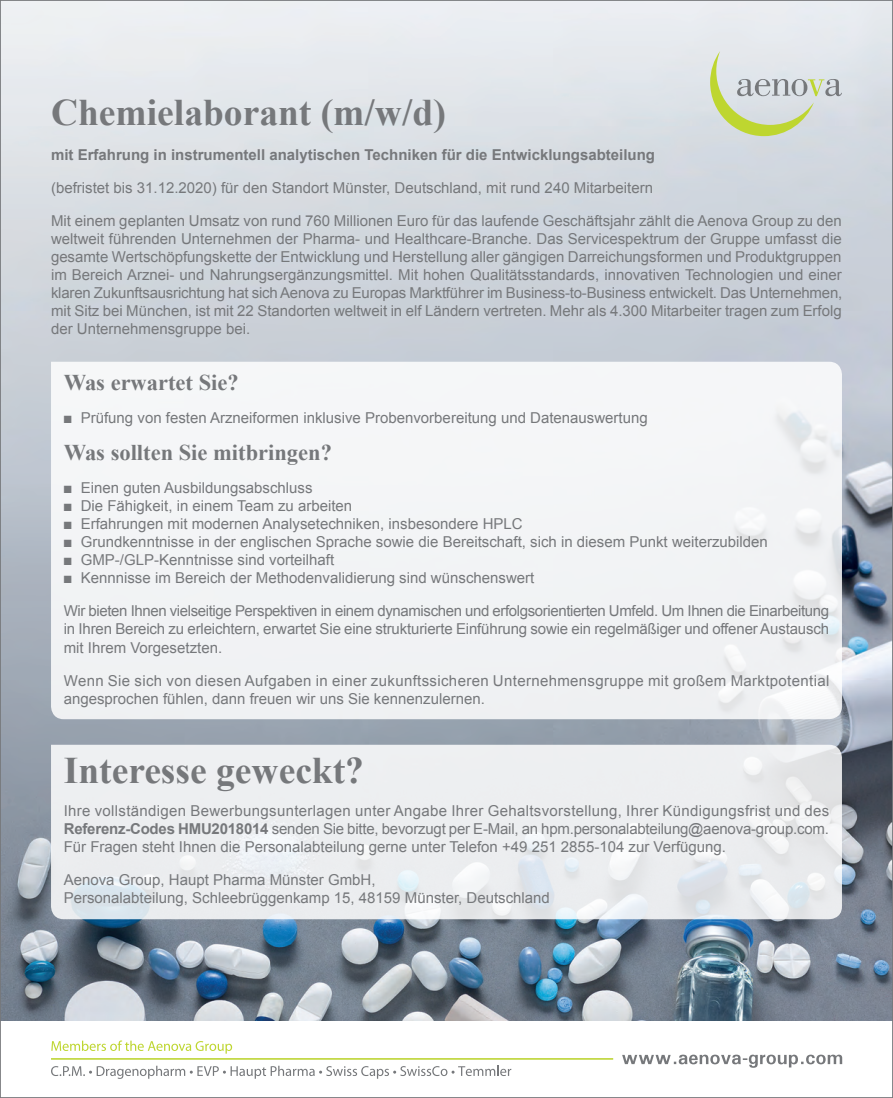
<style>
.page{position:relative;width:893px;height:1098px;background:#fff}
.page>*{position:absolute;margin:0;border:0;box-sizing:border-box;transform-origin:0 0}
.t1{font:700 37.5px "Times New Roman";color:#76787b}
.t2{font:700 22.5px "Times New Roman";color:#76787b}
.t3{font:15px/18px "Arial";color:#76787b;text-align:justify}
.t4{font:15px/18px "Arial";letter-spacing:.025em;color:#76787b}
.t5{font:700 15px "Arial";color:#76787b}
.s1{font-weight:700}
</style>
<div class="page">
<img style="left:2px;top:2px;width:889px;height:1018px">
<svg style="left:710px;top:51px;width:132px;height:85px;background:#d3daca"></svg>
<svg style="left:622px;top:1054px;width:220px;height:13px"></svg>
<svg style="left:51px;top:1040px;width:181px;height:13px"></svg>
<svg style="left:51px;top:1065px;width:460px;height:13px"></svg>
<hr style="left:51px;top:1057px;width:562px;height:2px;background:#bdd536">
<div style="left:51px;top:361px;width:791px;height:358px;background:#f2f4f5"></div>
<svg style="left:51px;top:744px;width:791px;height:174px;background:#eaedef"></svg>
<h1 class="t1" style="left:51px;top:86px;width:396px">Chemielaborant (m/w/d)</h1>
<p class="t5" style="left:51px;top:144px;width:606px">mit Erfahrung in instrumentell analytischen Techniken für die Entwicklungsabteilung</p>
<p class="t3" style="left:51px;top:179px;width:603px">(befristet bis 31.12.2020) für den Standort Münster, Deutschland, mit rund 240 Mitarbeitern</p>
<p class="t3" style="left:51px;top:212px;width:793px">Mit einem geplanten Umsatz von rund 760 Millionen Euro für das laufende Geschäftsjahr zählt die Aenova Group zu den weltweit führenden Unternehmen der Pharma- und Healthcare-Branche. Das Servicespektrum der Gruppe umfasst die gesamte Wertschöpfungskette der Entwicklung und Herstellung aller gängigen Darreichungsformen und Produktgruppen im Bereich Arznei- und Nahrungsergänzungsmittel. Mit hohen Qualitätsstandards, innovativen Technologien und einer klaren Zukunftsausrichtung hat sich Aenova zu Europas Marktführer im Business-to-Business entwickelt. Das Unternehmen, mit Sitz bei München, ist mit 22 Standorten weltweit in elf Ländern vertreten. Mehr als 4.300 Mitarbeiter tragen zum Erfolg der Unternehmensgruppe bei.</p>
<h2 class="t2" style="left:64px;top:366px;width:176px">Was erwartet Sie?</h2>
<p class="t3" style="left:64px;top:408px;width:585px">■ Prüfung von festen Arzneiformen inklusive Probenvorbereitung und Datenauswertung</p>
<h2 class="t2" style="left:64px;top:437px;width:270px">Was sollten Sie mitbringen?</h2>
<p class="t3" style="left:64px;top:479px;width:250px">■ Einen guten Ausbildungsabschluss</p>
<p class="t3" style="left:64px;top:497px;width:290px">■ Die Fähigkeit, in einem Team zu arbeiten</p>
<p class="t3" style="left:64px;top:515px;width:460px">■ Erfahrungen mit modernen Analysetechniken, insbesondere HPLC</p>
<p class="t3" style="left:64px;top:533px;width:706px">■ Grundkenntnisse in der englischen Sprache sowie die Bereitschaft, sich in diesem Punkt weiterzubilden</p>
<p class="t3" style="left:64px;top:551px;width:272px">■ GMP-/GLP-Kenntnisse sind vorteilhaft</p>
<p class="t3" style="left:64px;top:569px;width:472px">■ Kennnisse im Bereich der Methodenvalidierung sind wünschenswert</p>
<p class="t3" style="left:64px;top:602px;width:767px">Wir bieten Ihnen vielseitige Perspektiven in einem dynamischen und erfolgsorientierten Umfeld. Um Ihnen die Einarbeitung in Ihren Bereich zu erleichtern, erwartet Sie eine strukturierte Einführung sowie ein regelmäßiger und offener Austausch mit Ihrem Vorgesetzten.</p>
<p class="t4" style="left:64px;top:671px;width:767px">Wenn Sie sich von diesen Aufgaben in einer zukunftssicheren Unternehmensgruppe mit großem Marktpotential angesprochen fühlen, dann freuen wir uns Sie kennenzulernen.</p>
<h1 class="t1" style="left:64px;top:744px;width:302px">Interesse geweckt?</h1>
<p class="t3" style="left:64px;top:801px;width:767px">Ihre vollständigen Bewerbungsunterlagen unter Angabe Ihrer Gehaltsvorstellung, Ihrer Kündigungsfrist und des <span class="s1">Referenz-Codes HMU2018014</span> senden Sie bitte, bevorzugt per E-Mail, an hpm.personalabteilung@aenova-group.com.<br>Für Fragen steht Ihnen die Personalabteilung gerne unter Telefon +49 251 2855-104 zur Verfügung.</p>
<p class="t3" style="left:64px;top:870px;width:488px">Aenova Group, Haupt Pharma Münster GmbH,<br>Personalabteilung, Schleebrüggenkamp 15, 48159 Münster, Deutschland</p>
</div>
